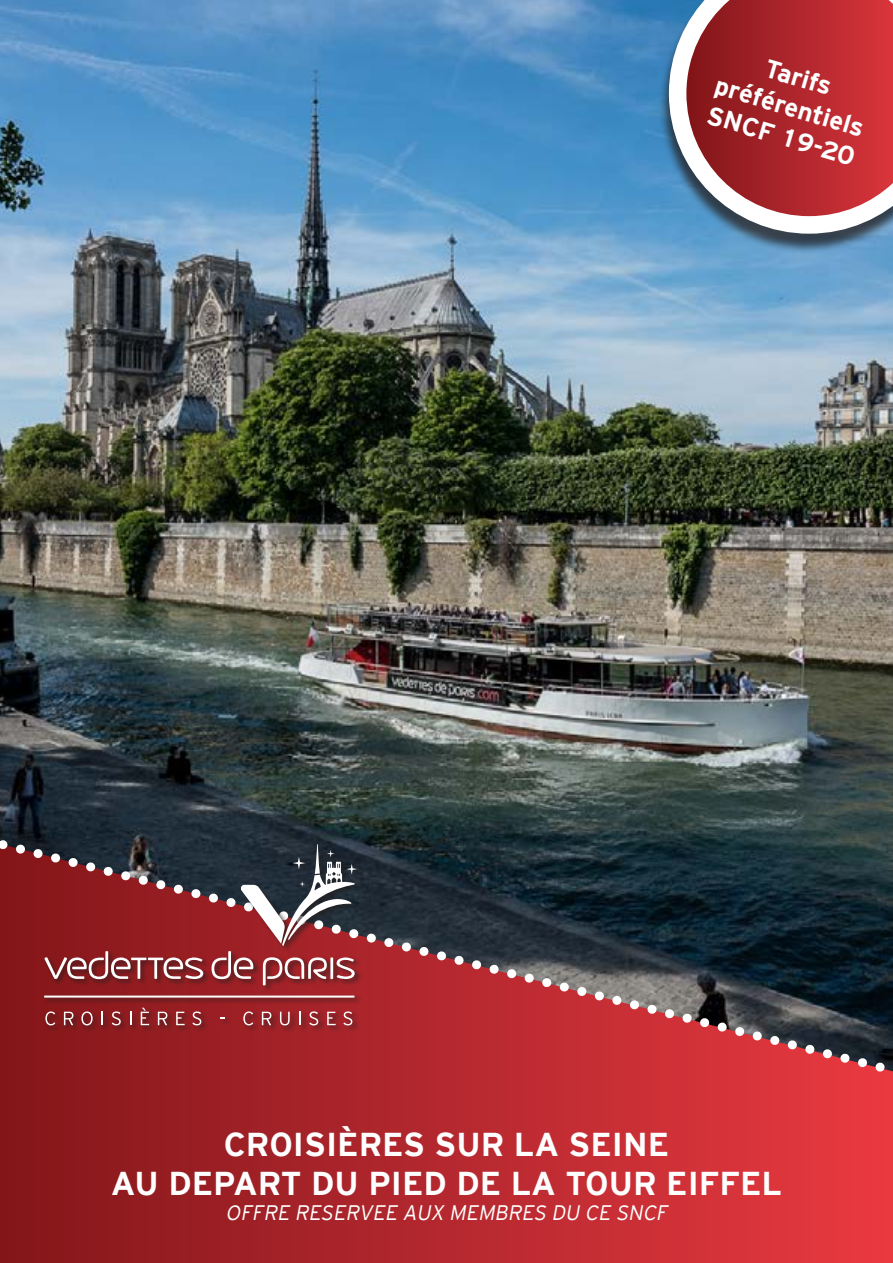
<style>
.page{position:relative;width:893px;height:1263px;background:#fff}
.page>*{position:absolute;margin:0;border:0;box-sizing:border-box;transform-origin:0 0}
.t1{font:700 33px "Interstate";color:#fff}
.t2{font:700 25.5px "Interstate";color:#fff}
.t3{font:italic 300 21px "Interstate";color:#fff}
</style>
<div class="page">
<img style="left:0;top:0;width:893px;height:834px">
<svg style="left:0;top:1083px;width:893px;height:180px;background:#b5272d"></svg>
<svg style="left:0;top:834px;width:893px;height:249px;background:#5e2e35"></svg>
<div style="left:43px;top:843px;width:321px;height:189px;background:#231f20;opacity:.75"></div>
<svg style="left:44px;top:951px;width:159px;height:28px"></svg>
<svg style="left:211px;top:844px;width:146px;height:141px;background:#784e55"></svg>
<hr style="left:44px;top:995px;width:310px;height:2px;background:#fff">
<svg style="left:45px;top:1011px;width:10px;height:14px"></svg>
<svg style="left:64px;top:1012px;width:9px;height:13px"></svg>
<svg style="left:81px;top:1011px;width:12px;height:14px"></svg>
<svg style="left:101px;top:1012px;width:2px;height:13px"></svg>
<svg style="left:112px;top:1011px;width:9px;height:14px"></svg>
<svg style="left:130px;top:1012px;width:1px;height:13px"></svg>
<svg style="left:141px;top:1008px;width:8px;height:17px"></svg>
<svg style="left:158px;top:1012px;width:9px;height:13px"></svg>
<svg style="left:176px;top:1012px;width:9px;height:13px"></svg>
<svg style="left:192px;top:1011px;width:9px;height:14px"></svg>
<svg style="left:243px;top:1011px;width:10px;height:14px"></svg>
<svg style="left:262px;top:1012px;width:9px;height:13px"></svg>
<svg style="left:280px;top:1012px;width:10px;height:13px"></svg>
<svg style="left:299px;top:1012px;width:1px;height:13px"></svg>
<svg style="left:309px;top:1011px;width:9px;height:14px"></svg>
<svg style="left:327px;top:1012px;width:9px;height:13px"></svg>
<svg style="left:343px;top:1011px;width:9px;height:14px"></svg>
<div style="left:659px;top:0;width:234px;height:255px;background:#231f20;opacity:.75"></div>
<svg style="left:669px;top:0;width:224px;height:234px"></svg>
<svg style="left:686px;top:0;width:207px;height:216px;background:#b23b41"></svg>
<p class="t2" style="left:770px;top:53px;width:70px;rotate:17deg">Tarifs</p>
<p class="t2" style="left:720px;top:70px;width:156px;rotate:17deg">préférentiels</p>
<p class="t2" style="left:712px;top:100px;width:154px;rotate:17deg">SNCF 19-20</p>
<p class="t1" style="left:224px;top:1125px;width:447px">CROISIÈRES SUR LA SEINE</p>
<p class="t1" style="left:111px;top:1165px;width:673px">AU DEPART DU PIED DE LA TOUR EIFFEL</p>
<p class="t3" style="left:226px;top:1201px;width:447px">OFFRE RESERVEE AUX MEMBRES DU CE SNCF</p>
</div>
